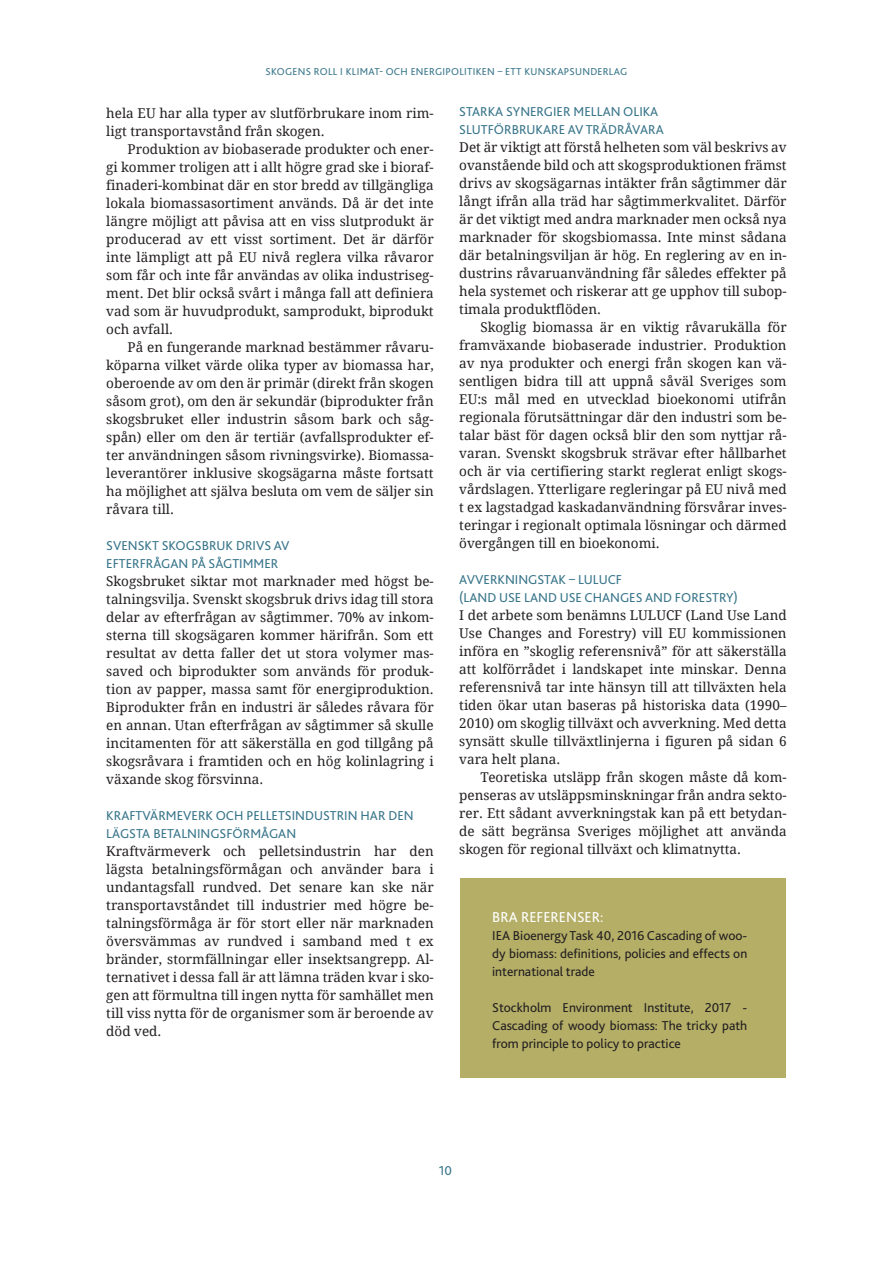
<style>
.page{position:relative;width:893px;height:1263px;background:#fff}
.page>*{position:absolute;margin:0;border:0;box-sizing:border-box;transform-origin:0 0}
.t1{font:15px "Bliss 2";color:#fff}
.t2{font:13.5px/18px "Droid Serif";color:#231f20;text-align:justify}
.t3{font:13.5px/18px "Bliss 2";color:#38758a}
.t4{font:13.5px/18px "Bliss 2";color:#231f20;text-align:justify}
.t5{font:10.5px "Bliss 2";letter-spacing:.025em;color:#38758a}
</style>
<div class="page">
<div style="left:460px;top:878px;width:326px;height:200px;background:#b4ae67"></div>
<p class="t5" style="left:266px;top:65px;width:363px">SKOGENS ROLL I KLIMAT- OCH ENERGIPOLITIKEN – ETT KUNSKAPSUNDERLAG</p>
<p class="t2" style="left:106px;top:104px;width:329px">hela EU har alla typer av slutförbrukare inom rim&shy;ligt transportavstånd från skogen.</p>
<p class="t2" style="left:106px;top:140px;width:329px;text-indent:21px">Produktion av biobaserade produkter och ener&shy;gi kommer troligen att i allt högre grad ske i bioraf&shy;finaderi-kombinat där en stor bredd av tillgängliga lokala biomassasortiment används. Då är det inte längre möjligt att påvisa att en viss slutprodukt är producerad av ett visst sortiment. Det är därför inte lämpligt att på EU nivå reglera vilka råvaror som får och inte får användas av olika industriseg&shy;ment. Det blir också svårt i många fall att definiera vad som är huvudprodukt, samprodukt, biprodukt och avfall.</p>
<p class="t2" style="left:106px;top:338px;width:329px;text-indent:21px">På en fungerande marknad bestämmer råvaru&shy;köparna vilket värde olika typer av biomassa har, oberoende av om den är primär (direkt från skogen såsom grot), om den är sekundär (biprodukter från skogsbruket eller industrin såsom bark och såg&shy;spån) eller om den är tertiär (avfallsprodukter ef&shy;ter användningen såsom rivningsvirke). Biomassa&shy;leverantörer inklusive skogsägarna måste fortsatt ha möjlighet att själva besluta om vem de säljer sin råvara till.</p>
<p class="t3" style="left:106px;top:536px;width:185px">SVENSKT SKOGSBRUK DRIVS AV<br>EFTERFRÅGAN PÅ SÅGTIMMER</p>
<p class="t2" style="left:106px;top:572px;width:329px;text-align:left">Skogsbruket siktar mot marknader med högst be&shy;talningsvilja. Svenskt skogsbruk drivs idag till stora delar av efterfrågan av sågtimmer. 70% av inkom&shy;sterna till skogsägaren kommer härifrån. Som ett resultat av detta faller det ut stora volymer mas&shy;saved och biprodukter som används för produk&shy;tion av papper, massa samt för energiproduktion.<br>Biprodukter från en industri är således råvara för en annan. Utan efterfrågan av sågtimmer så skulle incitamenten för att säkerställa en god tillgång på skogsråvara i framtiden och en hög kolinlagring i växande skog försvinna.</p>
<p class="t3" style="left:106px;top:806px;width:309px">KRAFTVÄRMEVERK OCH PELLETSINDUSTRIN HAR DEN<br>LÄGSTA BETALNINGSFÖRMÅGAN</p>
<p class="t2" style="left:106px;top:842px;width:329px">Kraftvärmeverk och pelletsindustrin har den lägsta betalningsförmågan och använder bara i undantagsfall rundved. Det senare kan ske när transportavståndet till industrier med högre be&shy;talningsförmåga är för stort eller när marknaden översvämmas av rundved i samband med t ex bränder, stormfällningar eller insektsangrepp. Al&shy;ternativet i dessa fall är att lämna träden kvar i sko&shy;gen att förmultna till ingen nytta för samhället men till viss nytta för de organismer som är beroende av död ved.</p>
<p class="t3" style="left:459px;top:102px;width:206px">STARKA SYNERGIER MELLAN OLIKA<br>SLUTFÖRBRUKARE AV TRÄDRÅVARA</p>
<p class="t2" style="left:459px;top:138px;width:329px">Det är viktigt att förstå helheten som väl beskrivs av ovanstående bild och att skogsproduktionen främst drivs av skogsägarnas intäkter från sågtimmer där långt ifrån alla träd har sågtimmerkvalitet. Därför är det viktigt med andra marknader men också nya marknader för skogsbiomassa. Inte minst sådana där betalningsviljan är hög. En reglering av en in&shy;dustrins råvaruanvändning får således effekter på hela systemet och riskerar att ge upphov till subop&shy;timala produktflöden.</p>
<p class="t2" style="left:459px;top:318px;width:329px;text-indent:21px">Skoglig biomassa är en viktig råvarukälla för framväxande biobaserade industrier. Produktion av nya produkter och energi från skogen kan vä&shy;sentligen bidra till att uppnå såväl Sveriges som EU:s mål med en utvecklad bioekonomi utifrån regionala förutsättningar där den industri som be&shy;talar bäst för dagen också blir den som nyttjar rå&shy;varan. Svenskt skogsbruk strävar efter hållbarhet och är via certifiering starkt reglerat enligt skogs&shy;vårdslagen. Ytterligare regleringar på EU nivå med t ex lagstadgad kaskadanvändning försvårar inves&shy;teringar i regionalt optimala lösningar och därmed övergången till en bioekonomi.</p>
<p class="t3" style="left:459px;top:570px;width:280px">AVVERKNINGSTAK – LULUCF<br>(LAND USE LAND USE CHANGES AND FORESTRY)</p>
<p class="t2" style="left:459px;top:606px;width:329px">I det arbete som benämns LULUCF (Land Use Land Use Changes and Forestry) vill EU kommissionen införa en ”skoglig referensnivå” för att säkerställa att kolförrådet i landskapet inte minskar. Denna referensnivå tar inte hänsyn till att tillväxten hela tiden ökar utan baseras på historiska data (1990– 2010) om skoglig tillväxt och avverkning. Med detta synsätt skulle tillväxtlinjerna i figuren på sidan 6 vara helt plana.</p>
<p class="t2" style="left:459px;top:768px;width:329px;text-indent:21px">Teoretiska utsläpp från skogen måste då kom&shy;penseras av utsläppsminskningar från andra sekto&shy;rer. Ett sådant avverkningstak kan på ett betydan&shy;de sätt begränsa Sveriges möjlighet att använda skogen för regional tillväxt och klimatnytta.</p>
<p class="t1" style="left:492px;top:908px;width:113px">BRA REFERENSER:</p>
<p class="t4" style="left:492px;top:926px;width:257px">IEA Bioenergy Task 40, 2016 Cascading of woo&shy;dy biomass: definitions, policies and effects on international trade</p>
<p class="t4" style="left:492px;top:998px;width:257px">Stockholm Environment Institute, 2017 - Cascading of woody biomass: The tricky path from principle to policy to practice</p>
<p class="t3" style="left:439px;top:1161px;width:15px">10</p>
</div>
